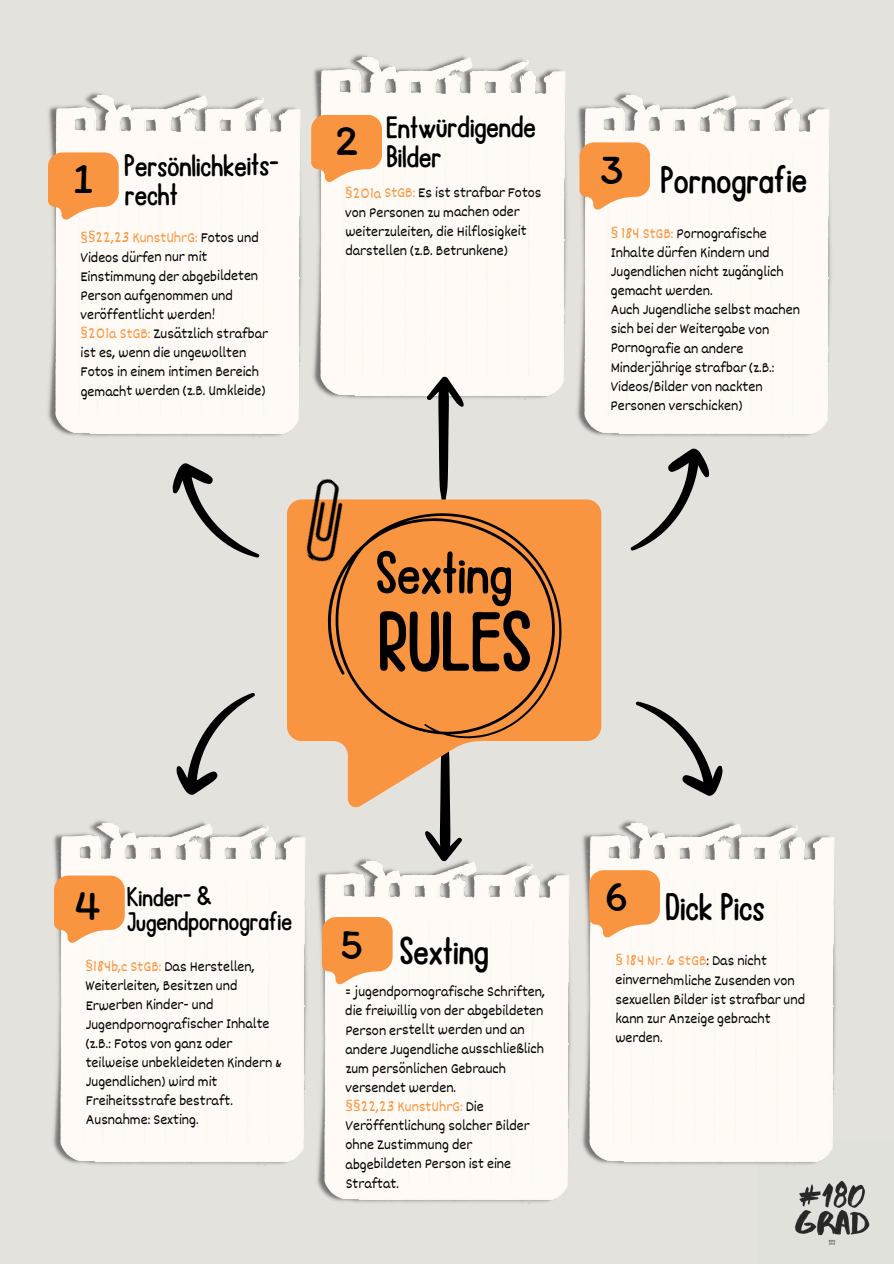
<style>
.page{position:relative;width:894px;height:1264px;background:#fff}
.page>*{position:absolute;margin:0;border:0;box-sizing:border-box;transform-origin:0 0}
.t1{font:89.55px "Ballpoint";color:#000}
.t2{font:62.55px "Ballpoint";color:#000}
.t3{font:43.5px "Itim";color:#000}
.t4{font:40.8px "Ballpoint";letter-spacing:-.005em;color:#000}
.t5{font:33px/29.5px "Ballpoint";letter-spacing:-.005em;color:#000}
.t6{font:28.5px/24.5px "Ballpoint";letter-spacing:-.005em;color:#000}
.t7{font:14.85px/19.2px "Dekko";letter-spacing:-.005em;color:#000}
.s1{font-family:"Noto Sans";color:#f99440}
.s2{color:#f99440}
</style>
<div class="page">
<div style="left:0;top:0;width:893px;height:1263px;background:#e4e2dd"></div>
<img style="left:317px;top:858px;width:254px;height:346px">
<img style="left:795px;top:1180px;width:75px;height:65px">
<img style="left:582px;top:820px;width:254px;height:346px">
<img style="left:53px;top:820px;width:254px;height:346px">
<img style="left:313px;top:54px;width:254px;height:346px">
<img style="left:577px;top:92px;width:254px;height:346px">
<img style="left:48px;top:92px;width:254px;height:346px">
<svg style="left:425px;top:376px;width:38px;height:114px"></svg>
<svg style="left:425px;top:807px;width:38px;height:54px"></svg>
<svg style="left:287px;top:499px;width:314px;height:308px"></svg>
<svg style="left:306px;top:490px;width:279px;height:267px;background:#eb9247"></svg>
<svg style="left:635px;top:701px;width:88px;height:95px"></svg>
<svg style="left:176px;top:693px;width:79px;height:102px"></svg>
<svg style="left:172px;top:463px;width:88px;height:95px"></svg>
<svg style="left:630px;top:448px;width:79px;height:103px"></svg>
<img style="left:287px;top:478px;width:83px;height:90px">
<svg style="left:48px;top:152px;width:71px;height:68px;background:#f8a55f"></svg>
<svg style="left:311px;top:115px;width:71px;height:67px;background:#f8a45d"></svg>
<svg style="left:579px;top:142px;width:71px;height:68px;background:#f8a55f"></svg>
<svg style="left:54px;top:875px;width:71px;height:67px;background:#f8a45d"></svg>
<svg style="left:322px;top:917px;width:70px;height:67px;background:#f8a35c"></svg>
<svg style="left:589px;top:870px;width:70px;height:67px;background:#f8a45d"></svg>
<p class="t3" style="left:73px;top:151px;width:22px">1</p>
<p class="t5" style="left:124px;top:151px;width:156px">Persönlichkeits&shy;recht</p>
<p class="t7" style="left:80px;top:228px;width:180px"><span class="s1">§§</span><span class="s2">22,23 KunstUhrG:</span> Fotos und<br>Videos dürfen nur mit<br>Einstimmung der abgebildeten<br>Person aufgenommen und veröffentlicht werden!</p>
<p class="t7" style="left:81px;top:323px;width:189px"><span class="s1">§</span><span class="s2">201a StGB:</span> Zusätzlich strafbar ist es, wenn die ungewollten<br>Fotos in einem intimen Bereich gemacht werden (z.B. Umkleide)</p>
<h2 class="t3" style="left:335px;top:114px;width:24px">2</h2>
<p class="t5" style="left:386px;top:113px;width:151px">Entwürdigende<br>Bilder</p>
<p class="t7" style="left:345px;top:182px;width:198px"><span class="s1">§</span><span class="s2">201a StGB:</span> Es ist strafbar Fotos</p>
<p class="t7" style="left:345px;top:202px;width:183px">von Personen zu machen oder weiterzuleiten, die Hilflosigkeit darstellen (z.B. Betrunkene)</p>
<p class="t2" style="left:376px;top:543px;width:138px">Sexting</p>
<p class="t1" style="left:378px;top:599px;width:155px">RULES</p>
<h1 class="t3" style="left:600px;top:142px;width:25px">3</h1>
<h3 class="t4" style="left:660px;top:160px;width:148px">Pornografie</h3>
<p class="t7" style="left:610px;top:223px;width:174px"><span class="s1">§</span> <span class="s2">184 StGB:</span> Pornografische<br>Inhalte dürfen Kindern und<br>Jugendlichen nicht zugänglich gemacht werden.</p>
<p class="t7" style="left:610px;top:300px;width:191px">Auch Jugendliche selbst machen sich bei der Weitergabe von<br>Pornografie an andere<br>Minderjährige strafbar (z.B.:<br>Videos/Bilder von nackten<br>Personen verschicken)</p>
<p class="t3" style="left:74px;top:879px;width:28px">4</p>
<p class="t6" style="left:127px;top:884px;width:167px">Kinder- &amp;<br>Jugendpornografie</p>
<p class="t7" style="left:86px;top:956px;width:198px"><span class="s1">§</span><span class="s2">184b,c StGB:</span> Das Herstellen,<br>Weiterleiten, Besitzen und<br>Erwerben Kinder- und<br>Jugendpornografischer Inhalte (z.B.: Fotos von ganz oder teilweise unbekleideten Kindern &amp;<br>Jugendlichen) wird mit<br>Freiheitsstrafe bestraft.</p>
<p class="t7" style="left:86px;top:1109px;width:114px">Ausnahme: Sexting.</p>
<h5 class="t3" style="left:340px;top:918px;width:24px">5</h5>
<p class="t4" style="left:400px;top:931px;width:90px">Sexting</p>
<p class="t7" style="left:345px;top:981px;width:201px">= jugendpornografische Schriften, die freiwillig von der abgebildeten<br>Person erstellt werden und an andere Jugendliche ausschließlich zum persönlichen Gebrauch versendet werden.</p>
<p class="t7" style="left:345px;top:1096px;width:186px"><span class="s1">§§</span><span class="s2">22,23 KunstUhrG:</span> Die<br>Veröffentlichung solcher Bilder ohne Zustimmung der abgebildeten Person ist eine<br>Straftat.</p>
<p class="t3" style="left:604px;top:870px;width:25px">6</p>
<p class="t4" style="left:665px;top:887px;width:101px">Dick Pics</p>
<p class="t7" style="left:615px;top:950px;width:191px"><span class="s1">§</span> <span class="s2">184 Nr. 6 StGB</span>: Das nicht einvernehmliche Zusenden von sexuellen Bilder ist strafbar und kann zur Anzeige gebracht werden.</p>
</div>
